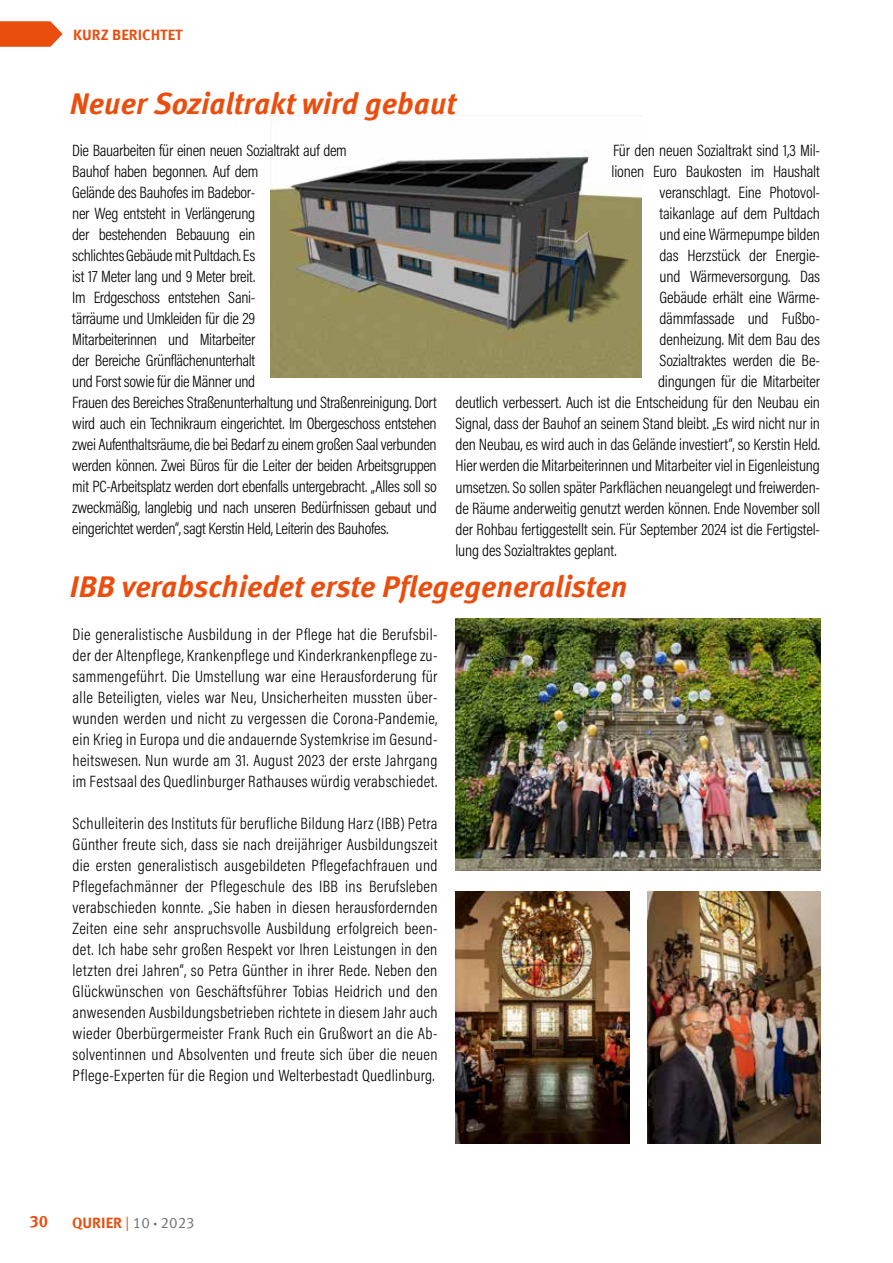
<style>
.page{position:relative;width:893px;height:1263px;background:#fff}
.page>*{position:absolute;margin:0;border:0;box-sizing:border-box;transform-origin:0 0}
.t1{font:italic 700 30px "Meta Offc Pro";color:#e94e0f}
.t2{font:300 16.5px/21px "Acumin Pro Cond";letter-spacing:-.015em;color:#000;text-align:justify}
.t3{font:700 16.5px "Meta Offc Pro";color:#e94e0f}
.t4{font:700 15px "Meta Offc Pro";color:#e94e0f}
.s1{font-family:"Meta Offc Pro Norm";font-weight:400}
.s2{font-family:"Meta Offc Pro Norm";font-weight:400;color:#706f6f}
.s3{font-family:"Myriad Pro";font-weight:300;color:#706f6f}
</style>
<div class="page">
<svg style="left:0;top:21px;width:63px;height:26px;background:#eb622b"></svg>
<img style="left:270px;top:115px;width:371px;height:262px">
<img style="left:455px;top:618px;width:366px;height:252px">
<img style="left:647px;top:891px;width:174px;height:252px">
<img style="left:455px;top:891px;width:174px;height:252px">
<p class="t4" style="left:73px;top:23px;width:111px">KURZ BERICHTET</p>
<h1 class="t1" style="left:70px;top:80px;width:387px">Neuer Sozialtrakt wird gebaut</h1>
<p class="t2" style="left:72px;top:140px;width:366px;text-align:left">Die Bauarbeiten für einen neuen Sozialtrakt auf dem<br>Bauhof haben begonnen. Auf dem<br>Gelände des Bauhofes im Badebor-<br>ner Weg entsteht in Verlängerung<br>der bestehenden Bebauung ein<br>schlichtes Gebäude mit Pultdach. Es<br>ist 17 Meter lang und 9 Meter breit.<br>Im Erdgeschoss entstehen Sani-<br>tärräume und Umkleiden für die 29<br>Mitarbeiterinnen und Mitarbeiter<br>der Bereiche Grünflächenunterhalt<br>und Forst sowie für die Männer und<br>Frauen des Bereiches Straßenunterhaltung und Straßenreinigung. Dort wird auch ein Technikraum eingerichtet. Im Obergeschoss entstehen zwei Aufenthaltsräume, die bei Bedarf zu einem großen Saal verbunden werden können. Zwei Büros für die Leiter der beiden Arbeitsgruppen mit PC-Arbeitsplatz werden dort ebenfalls untergebracht. „Alles soll so zweckmäßig, langlebig und nach unseren Bedürfnissen gebaut und eingerichtet werden“, sagt Kerstin Held, Leiterin des Bauhofes.</p>
<p class="t2" style="left:613px;top:140px;width:209px">Für den neuen Sozialtrakt sind 1,3 Mil-</p>
<p class="t2" style="left:611px;top:161px;width:210px">lionen Euro Baukosten im Haushalt</p>
<p class="t2" style="left:659px;top:182px;width:162px">veranschlagt. Eine Photovol-</p>
<p class="t2" style="left:659px;top:203px;width:162px">taikanlage auf dem Pultdach</p>
<p class="t2" style="left:659px;top:224px;width:162px">und eine Wärmepumpe bilden</p>
<p class="t2" style="left:659px;top:245px;width:162px">das Herzstück der Energie-</p>
<p class="t2" style="left:659px;top:266px;width:162px">und Wärmeversorgung. Das</p>
<p class="t2" style="left:659px;top:287px;width:162px">Gebäude erhält eine Wärme-</p>
<p class="t2" style="left:659px;top:308px;width:162px">dämmfassade und Fußbo-</p>
<p class="t2" style="left:659px;top:329px;width:162px">denheizung. Mit dem Bau des</p>
<p class="t2" style="left:659px;top:350px;width:162px">Sozialtraktes werden die Be-</p>
<p class="t2" style="left:658px;top:371px;width:163px">dingungen für die Mitarbeiter</p>
<p class="t2" style="left:455px;top:392px;width:366px">deutlich verbessert. Auch ist die Entscheidung für den Neubau ein</p>
<p class="t2" style="left:455px;top:413px;width:366px">Signal, dass der Bauhof an seinem Stand bleibt. „Es wird nicht nur in</p>
<p class="t2" style="left:455px;top:434px;width:366px">den Neubau, es wird auch in das Gelände investiert“, so Kerstin Held.</p>
<p class="t2" style="left:455px;top:455px;width:366px">Hier werden die Mitarbeiterinnen und Mitarbeiter viel in Eigenleistung</p>
<p class="t2" style="left:455px;top:476px;width:366px">umsetzen. So sollen später Parkflächen neuangelegt und freiwerden-</p>
<p class="t2" style="left:455px;top:497px;width:366px">de Räume anderweitig genutzt werden können. Ende November soll</p>
<p class="t2" style="left:455px;top:518px;width:366px">der Rohbau fertiggestellt sein. Für September 2024 ist die Fertigstel-</p>
<p class="t2" style="left:455px;top:539px;width:163px">lung des Sozialtraktes geplant.</p>
<h1 class="t1" style="left:70px;top:563px;width:559px">IBB verabschiedet erste Pflegegeneralisten</h1>
<p class="t2" style="left:73px;top:623px;width:366px">Die generalistische Ausbildung in der Pflege hat die Berufsbil&shy;der der Altenpflege, Krankenpflege und Kinderkrankenpflege zu&shy;sammengeführt. Die Umstellung war eine Herausforderung für alle Beteiligten, vieles war Neu, Unsicherheiten mussten über&shy;wunden werden und nicht zu vergessen die Corona-Pandemie, ein Krieg in Europa und die andauernde Systemkrise im Gesund&shy;heitswesen. Nun wurde am 31. August 2023 der erste Jahrgang im Festsaal des Quedlinburger Rathauses würdig verabschiedet.</p>
<p class="t2" style="left:73px;top:812px;width:366px">Schulleiterin des Instituts für berufliche Bildung Harz (IBB) Petra Günther freute sich, dass sie nach dreijähriger Ausbildungszeit die ersten generalistisch ausgebildeten Pflegefachfrauen und Pflegefachmänner der Pflegeschule des IBB ins Berufsleben verabschieden konnte. „Sie haben in diesen herausfordernden Zeiten eine sehr anspruchsvolle Ausbildung erfolgreich been&shy;det. Ich habe sehr großen Respekt vor Ihren Leistungen in den letzten drei Jahren“, so Petra Günther in ihrer Rede. Neben den Glückwünschen von Geschäftsführer Tobias Heidrich und den anwesenden Ausbildungsbetrieben richtete in diesem Jahr auch wieder Oberbürgermeister Frank Ruch ein Grußwort an die Ab&shy;solventinnen und Absolventen und freute sich über die neuen Pflege-Experten für die Region und Welterbestadt Quedlinburg.</p>
<p class="t3" style="left:29px;top:1209px;width:20px">30</p>
<p class="t4" style="left:72px;top:1211px;width:124px">QURIER <span class="s1">|</span> <span class="s2">10</span> <span class="s3">•</span> <span class="s2">2023</span></p>
</div>
